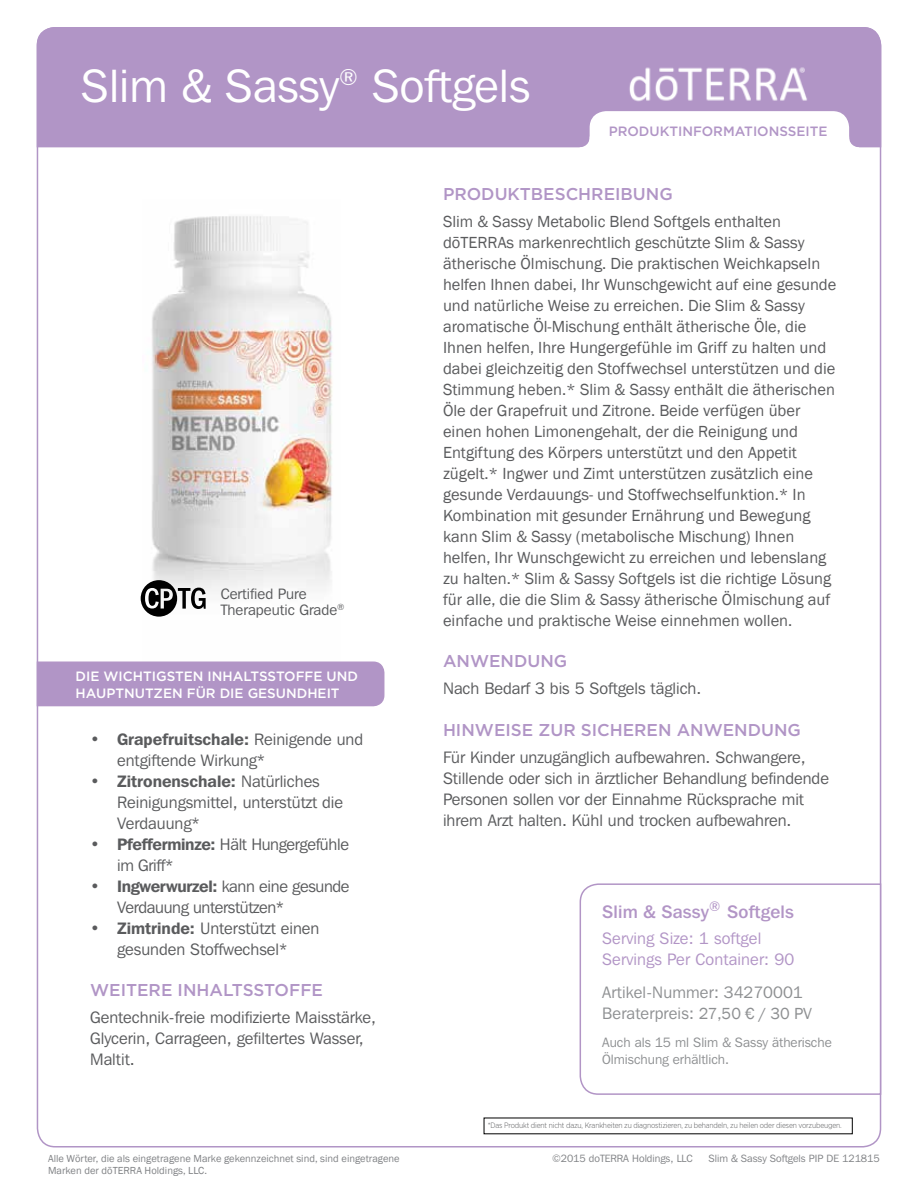
<style>
.page{position:relative;width:918px;height:1188px;background:#fff}
.page>*{position:absolute;margin:0;border:0;box-sizing:border-box;transform-origin:0 0}
.t1{font:46.5px "Franklin Gothic IT Cby BT";color:#fff}
.t2{font:500 18px "Franklin Gothic IT Cby BT";letter-spacing:.01em;color:#b295c6}
.t3{font:500 17.1px "Gotham";color:#b195c6}
.t4{font:16.5px/21px "Franklin Gothic";color:#5a5b5d}
.t5{font:16.5px/21px "Franklin Gothic IT Cby BT";color:#5a5b5d}
.t6{font:16.5px/21px "Franklin Gothic IT Cby BT";letter-spacing:-.02em;color:#5a5b5d}
.t7{font:16.5px/21px "Franklin Gothic IT Cby BT";letter-spacing:.01em;color:#8e9092}
.t8{font:16.5px/21px "Franklin Gothic IT Cby BT";letter-spacing:.01em;color:#b295c6}
.t9{font:15px/16.5px "Franklin Gothic IT Cby BT";color:#58595b}
.t10{font:500 13.5px/16.5px "Gotham";color:#fff}
.t11{font:13.5px/16.5px "Franklin Gothic IT Cby BT";color:#8e9092}
.t12{font:500 13.5px "Gotham";color:#b195c6}
.t13{font:10.5px/12.6px "Franklin Gothic";color:#808285}
.t14{font:10.5px "Franklin Gothic IT Cby BT";color:#808285}
.t15{font:300 7.8px "Gotham Narrow";letter-spacing:-.02em;color:#58595b}
.s1{font-weight:600}
.s2{font-family:"Franklin Gothic"}
</style>
<div class="page">
<img style="left:152px;top:216px;width:181px;height:376px">
<div style="left:37px;top:27px;width:844px;height:120px;background:#b195c6"></div>
<img style="left:618px;top:64px;width:201px;height:41px">
<div style="left:36px;top:661px;width:349px;height:46px;background:#b195c6"></div>
<svg style="left:579px;top:883px;width:303px;height:213px"></svg>
<svg style="left:580px;top:111px;width:279px;height:37px"></svg>
<svg style="left:141px;top:580px;width:65px;height:37px"></svg>
<h1 class="t1" style="left:81px;top:57px;width:451px">Slim &amp; Sassy<sup>®</sup> Softgels</h1>
<p class="t12" style="left:609px;top:123px;width:220px">PRODUKTINFORMATIONSSEITE</p>
<p class="t9" style="left:221px;top:585px;width:125px">Certified Pure<br>Therapeutic Grade<sup>®</sup></p>
<p class="t10" style="left:76px;top:668px;width:284px">DIE WICHTIGSTEN INHALTSSTOFFE UND<br>HAUPTNUTZEN FÜR DIE GESUNDHEIT</p>
<p class="t5" style="left:117px;top:728px;width:248px;text-indent:-27px"><span class="s1">• Grapefruitschale:</span> Reinigende und entgiftende Wirkung*</p>
<p class="t5" style="left:117px;top:770px;width:228px;text-indent:-27px"><span class="s1">• Zitronenschale:</span> Natürliches<br>Reinigungsmittel, unterstützt die<br>Verdauung*</p>
<p class="t6" style="left:117px;top:833px;width:233px;text-indent:-27px"><span class="s1">• Pfefferminze:</span> Hält Hungergefühle im Griff*</p>
<p class="t6" style="left:117px;top:875px;width:234px;text-indent:-27px"><span class="s1">• Ingwerwurzel:</span> kann eine gesunde<br>Verdauung unterstützen*</p>
<p class="t5" style="left:90px;top:917px;width:231px;text-align:center"><span class="s1">• Zimtrinde:</span> Unterstützt einen gesunden Stoffwechsel*</p>
<p class="t3" style="left:90px;top:979px;width:234px">WEITERE INHALTSSTOFFE</p>
<p class="t5" style="left:90px;top:1007px;width:288px">Gentechnik-freie modifizierte Maisstärke,<br>Glycerin, Carrageen, gefiltertes Wasser,<br>Maltit.</p>
<p class="t13" style="left:48px;top:1152px;width:353px">Alle Wörter, die als eingetragene Marke gekennzeichnet sind, sind eingetragene<br>Marken der dōTERRA Holdings, LLC.</p>
<p class="t3" style="left:443px;top:182px;width:231px">PRODUKTBESCHREIBUNG</p>
<p class="t4" style="left:443px;top:211px;width:395px">Slim &amp; Sassy Metabolic Blend Softgels enthalten dōTERRAs markenrechtlich geschützte Slim &amp; Sassy ätherische Ölmischung. Die praktischen Weichkapseln helfen Ihnen dabei, Ihr Wunschgewicht auf eine gesunde und natürliche Weise zu erreichen. Die Slim &amp; Sassy aromatische Öl-Mischung enthält ätherische Öle, die Ihnen helfen, Ihre Hungergefühle im Griff zu halten und dabei gleichzeitig den Stoffwechsel unterstützen und die Stimmung heben.* Slim &amp; Sassy enthält die ätherischen Öle der Grapefruit und Zitrone. Beide verfügen über einen hohen Limonengehalt, der die Reinigung und Entgiftung des Körpers unterstützt und den Appetit zügelt.* Ingwer und Zimt unterstützen zusätzlich eine gesunde Verdauungs- und Stoffwechselfunktion.* In Kombination mit gesunder Ernährung und Bewegung kann Slim &amp; Sassy (metabolische Mischung) Ihnen helfen, Ihr Wunschgewicht zu erreichen und lebenslang zu halten.* Slim &amp; Sassy Softgels ist die richtige Lösung für alle, die die Slim &amp; Sassy ätherische Ölmischung auf einfache und praktische Weise einnehmen wollen.</p>
<p class="t3" style="left:443px;top:650px;width:126px">ANWENDUNG</p>
<p class="t5" style="left:443px;top:678px;width:260px">Nach Bedarf 3 bis 5 Softgels täglich.</p>
<p class="t3" style="left:443px;top:718px;width:360px">HINWEISE ZUR SICHEREN ANWENDUNG</p>
<p class="t5" style="left:443px;top:746px;width:388px">Für Kinder unzugänglich aufbewahren. Schwangere, Stillende oder sich in ärztlicher Behandlung befindende Personen sollen vor der Einnahme Rücksprache mit ihrem Arzt halten. Kühl und trocken aufbewahren.</p>
<p class="t2" style="left:602px;top:901px;width:193px">Slim &amp; Sassy<sup>®</sup> Softgels</p>
<p class="t8" style="left:602px;top:927px;width:194px">Serving Size: 1 softgel<br>Servings Per Container: 90</p>
<p class="t7" style="left:602px;top:981px;width:211px">Artikel-Nummer: 34270001<br>Beraterpreis: <span class="s2">27,50 € / 30 PV</span></p>
<p class="t11" style="left:602px;top:1034px;width:231px">Auch als 15 ml Slim &amp; Sassy ätherische<br>Ölmischung erhältlich.</p>
<p class="t15" style="left:488px;top:1120px;width:356px">*Das Produkt dient nicht dazu, Krankheiten zu diagnostizieren, zu behandeln, zu heilen oder diesen vorzubeugen.</p>
<p class="t14" style="left:552px;top:1151px;width:142px">©2015 doTERRA Holdings, LLC</p>
<p class="t14" style="left:708px;top:1151px;width:173px">Slim &amp; Sassy Softgels PIP DE 121815</p>
</div>
